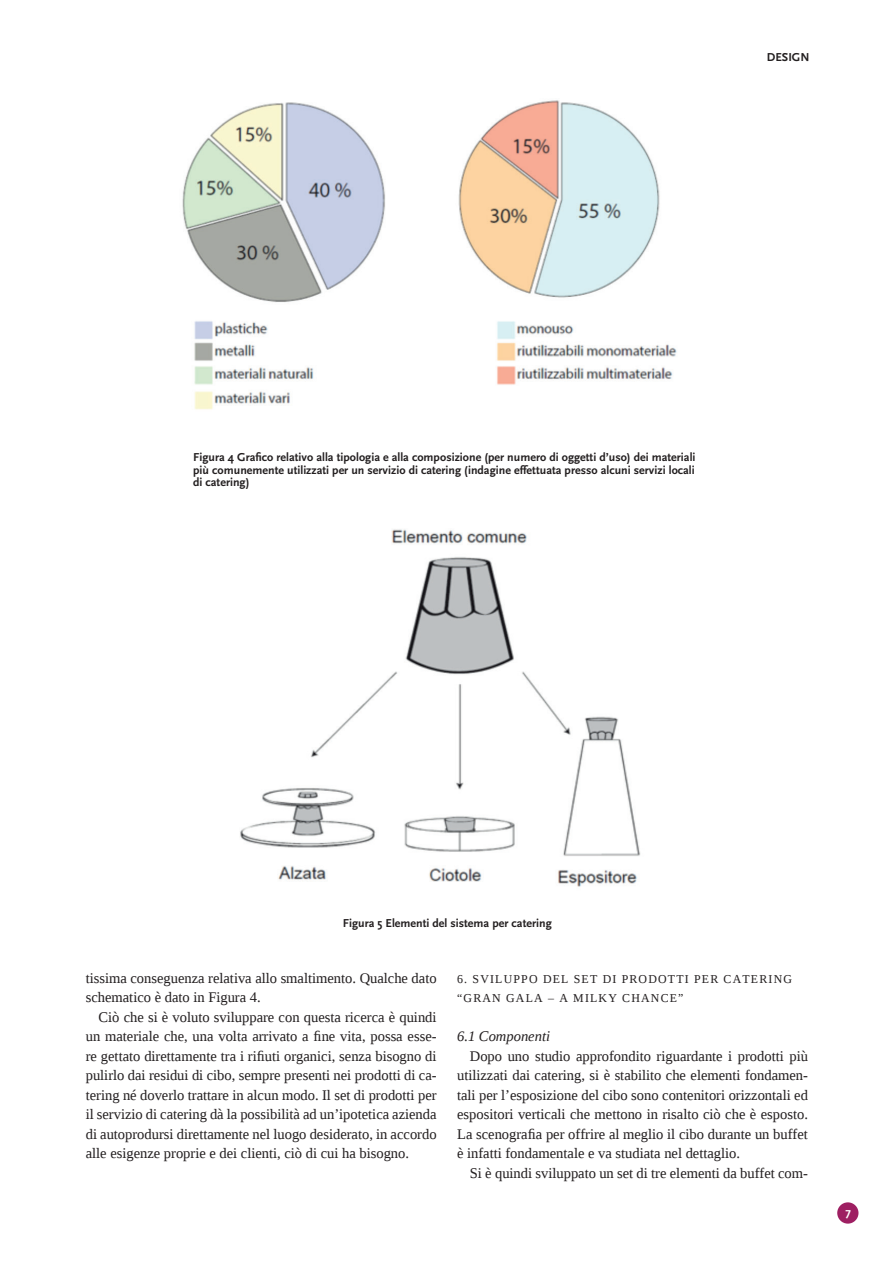
<style>
.page{position:relative;width:893px;height:1263px;background:#fff}
.page>*{position:absolute;margin:0;border:0;box-sizing:border-box;transform-origin:0 0}
.t1{font:14.7px/19.5px "Liberation Serif";color:#231f20;text-align:justify}
.t2{font:italic 14.7px "Liberation Serif";color:#231f20}
.t3{font:700 12px/12.8px "Scala Sans";color:#231f20;text-align:justify}
.t4{font:12px/19.5px "Liberation Serif";letter-spacing:.1em;color:#231f20}
.t5{font:700 12px "Scala Sans";color:#fff}
</style>
<div class="page">
<div style="left:837px;top:1202px;width:21px;height:21px;background:#9e1f62;border-radius:50%"></div>
<img style="left:182px;top:100px;width:495px;height:310px">
<img style="left:240px;top:529px;width:401px;height:358px">
<p class="t3" style="left:767px;top:51px;width:44px">DESIGN</p>
<p class="t3" style="left:193px;top:451px;width:504px">Figura 4 Grafico relativo alla tipologia e alla composizione (per numero di oggetti d’uso) dei materiali più comunemente utilizzati per un servizio di catering (indagine effettuata presso alcuni servizi locali di catering)</p>
<p class="t3" style="left:343px;top:917px;width:210px">Figura 5 Elementi del sistema per catering</p>
<p class="t1" style="left:86px;top:968px;width:352px">tissima conseguenza relativa allo smaltimento. Qualche dato schematico è dato in Figura 4.</p>
<p class="t1" style="left:86px;top:1007px;width:352px;text-indent:13px">Ciò che si è voluto sviluppare con questa ricerca è quindi un materiale che, una volta arrivato a fine vita, possa esse&shy;re gettato direttamente tra i rifiuti organici, senza bisogno di pulirlo dai residui di cibo, sempre presenti nei prodotti di ca&shy;tering né doverlo trattare in alcun modo. Il set di prodotti per il servizio di catering dà la possibilità ad un’ipotetica azienda di autoprodursi direttamente nel luogo desiderato, in accordo alle esigenze proprie e dei clienti, ciò di cui ha bisogno.</p>
<p class="t4" style="left:457px;top:969px;width:336px">6. SVILUPPO DEL SET DI PRODOTTI PER CATERING “GRAN GALA – A MILKY CHANCE”</p>
<p class="t2" style="left:457px;top:1027px;width:94px">6.1 Componenti</p>
<p class="t1" style="left:457px;top:1046px;width:352px;text-indent:13px">Dopo uno studio approfondito riguardante i prodotti più utilizzati dai catering, si è stabilito che elementi fondamen&shy;tali per l’esposizione del cibo sono contenitori orizzontali ed espositori verticali che mettono in risalto ciò che è esposto.<br>La scenografia per offrire al meglio il cibo durante un buffet è infatti fondamentale e va studiata nel dettaglio.</p>
<p class="t1" style="left:470px;top:1163px;width:340px">Si è quindi sviluppato un set di tre elementi da buffet com-</p>
<p class="t5" style="left:845px;top:1206px;width:7px">7</p>
</div>
